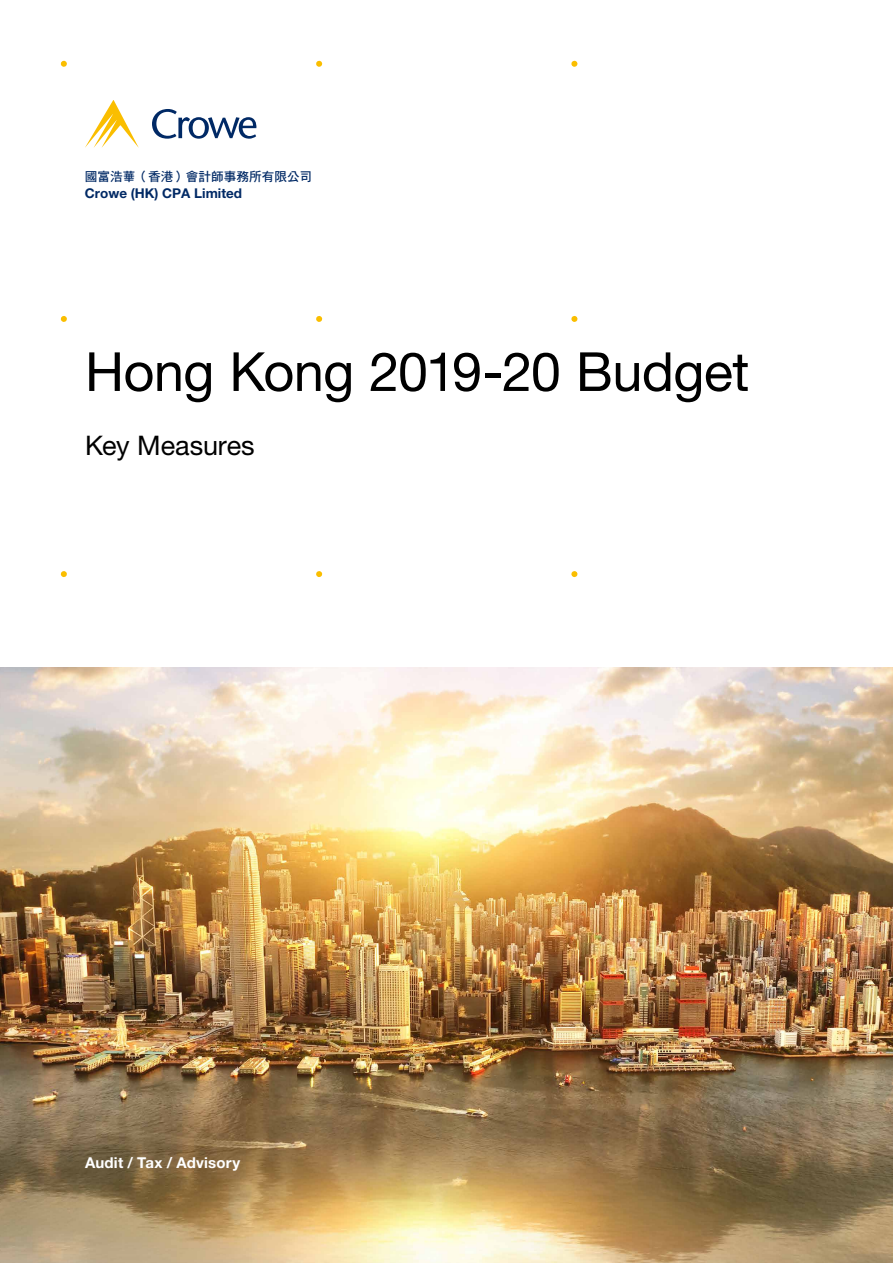
<style>
.page{position:relative;width:893px;height:1263px;background:#fff}
.page>*{position:absolute;margin:0;border:0;box-sizing:border-box;transform-origin:0 0}
.t1{font:54px "Helvetica Neue LT Std";letter-spacing:-.01em;color:#000}
.t2{font:27px "Helvetica Neue LT Std";letter-spacing:-.005em;color:#000}
.t3{font:700 15px "Helvetica Neue LT Std";letter-spacing:.015em;color:#fff}
.t4{font:700 13.5px "Helvetica Neue LT Std";color:#002965}
.t5{font:12.6px "DF Hei HK W7";color:#002965}
</style>
<div class="page">
<svg style="left:64px;top:61px;width:514px;height:6px"></svg>
<svg style="left:64px;top:316px;width:514px;height:6px"></svg>
<svg style="left:64px;top:571px;width:514px;height:6px"></svg>
<img style="left:0;top:668px;width:893px;height:595px">
<svg style="left:152px;top:109px;width:105px;height:30px"></svg>
<svg style="left:85px;top:100px;width:54px;height:48px"></svg>
<p class="t5" style="left:85px;top:169px;width:229px">國富浩華（香港）會計師事務所有限公司</p>
<p class="t4" style="left:85px;top:184px;width:159px">Crowe (HK) CPA Limited</p>
<p class="t1" style="left:85px;top:340px;width:666px">Hong Kong 2019-20 Budget</p>
<p class="t2" style="left:85px;top:430px;width:171px">Key Measures</p>
<p class="t3" style="left:85px;top:1154px;width:157px">Audit / Tax / Advisory</p>
</div>
